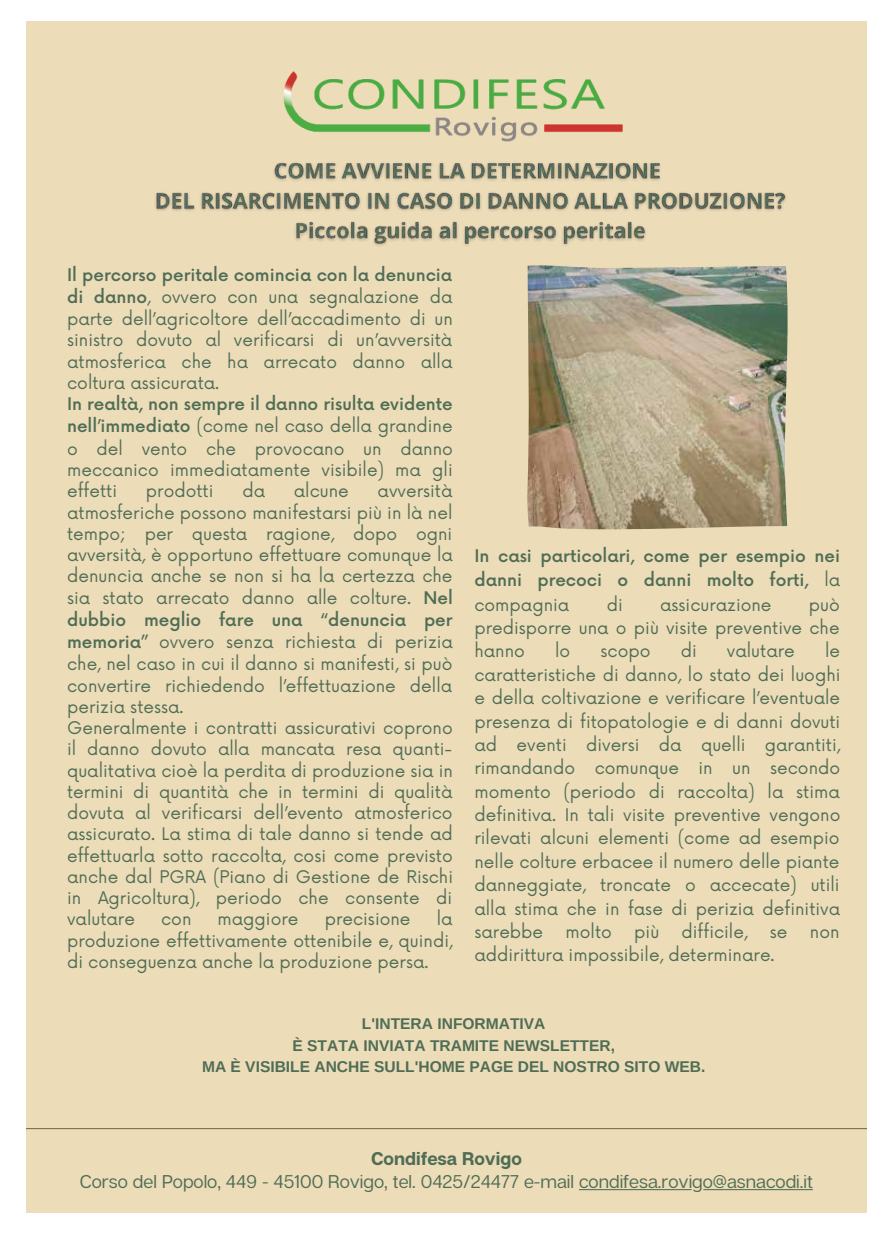
<style>
.page{position:relative;width:893px;height:1234px;background:#fff}
.page>*{position:absolute;margin:0;border:0;box-sizing:border-box;transform-origin:0 0}
.t1{font:18.45px "Articulat CF";color:#4f6d56}
.t2{font:700 18.45px "Articulat CF";color:#4f6d56}
.t3{font:16.95px/21.5px "Now";color:#4f6d56;text-align:justify}
.t4{font:500 16.95px/24.5px "Now";color:#4f6d56;text-align:justify}
.t5{font:700 15.6px/21.3px "Arimo";color:#4f6d56;text-align:center}
.s1{font-weight:500}
.s2{font-weight:400}
</style>
<div class="page">
<div style="left:26px;top:21px;width:841px;height:1191px;background:#eddcb8"></div>
<img style="left:283px;top:71px;width:340px;height:70px">
<hr style="left:26px;top:1127px;width:841px;height:1px;background:#776947">
<img style="left:527px;top:265px;width:261px;height:264px">
<hr style="left:703px;top:1188px;width:110px;height:1px;background:#4f6d56">
<hr style="left:579px;top:1188px;width:113px;height:1px;background:#4f6d56">
<img style="left:155px;top:162px;width:631px;height:84px">
<p class="t3" style="left:67px;top:262px;width:387px"><span class="s1">Il percorso peritale comincia con la denuncia di danno</span>, ovvero con una segnalazione da parte dell’agricoltore dell’accadimento di un sinistro dovuto al verificarsi di un’avversità atmosferica che ha arrecato danno alla coltura assicurata.</p>
<p class="t3" style="left:67px;top:392px;width:387px"><span class="s1">In realtà, non sempre il danno risulta evidente nell’immediato</span> (come nel caso della grandine o del vento che provocano un danno meccanico immediatamente visibile) ma gli effetti</p>
<p class="t3" style="left:146px;top:479px;width:69px">prodotti</p>
<p class="t3" style="left:242px;top:479px;width:24px">da</p>
<p class="t3" style="left:294px;top:479px;width:57px">alcune</p>
<p class="t3" style="left:67px;top:479px;width:388px;text-align:left;text-indent:311px">avversità atmosferiche possono manifestarsi più in là nel tempo; per questa ragione, dopo ogni avversità, è opportuno effettuare comunque la denuncia anche se non si ha la certezza che sia stato arrecato danno alle colture. <span class="s1">Nel dubbio meglio fare una “denuncia per memoria”</span> ovvero senza richiesta di perizia che, nel caso in cui il danno si manifesti, si può convertire richiedendo l’effettuazione della perizia stessa.<br>Generalmente i contratti assicurativi coprono il danno dovuto alla mancata resa quanti&shy;qualitativa cioè la perdita di produzione sia in termini di quantità che in termini di qualità dovuta al verificarsi dell’evento atmosferico assicurato. La stima di tale danno si tende ad effettuarla sotto raccolta, cosi come previsto anche dal PGRA (Piano di Gestione de Rischi in Agricoltura), periodo che consente di valutare</p>
<p class="t3" style="left:67px;top:907px;width:387px;text-indent:370px">la produzione effettivamente ottenibile e, quindi, di conseguenza anche la produzione persa.</p>
<p class="t3" style="left:161px;top:907px;width:32px">con</p>
<p class="t3" style="left:218px;top:907px;width:82px">maggiore</p>
<p class="t3" style="left:325px;top:907px;width:87px">precisione</p>
<p class="t4" style="left:474px;top:542px;width:367px">In casi particolari, come per esempio nei danni precoci o danni molto forti, <span class="s2">la compagnia</span></p>
<p class="t3" style="left:607px;top:592px;width:18px">di</p>
<p class="t3" style="left:660px;top:592px;width:113px">assicurazione</p>
<p class="t3" style="left:474px;top:591px;width:367px;line-height:23.4px;text-indent:335px">può predisporre una o più visite preventive che hanno</p>
<p class="t3" style="left:474px;top:638px;width:368px;line-height:23.4px;text-indent:351px">le caratteristiche di danno, lo stato dei luoghi e della coltivazione e verificare l’eventuale presenza di fitopatologie e di danni dovuti ad eventi diversi da quelli garantiti, rimandando comunque in un secondo momento (periodo di raccolta) la stima definitiva. In tali visite preventive vengono rilevati alcuni elementi (come ad esempio nelle colture erbacee il numero delle piante danneggiate, troncate o accecate) utili alla stima che in fase di perizia definitiva sarebbe</p>
<p class="t3" style="left:555px;top:639px;width:17px">lo</p>
<p class="t3" style="left:600px;top:639px;width:51px">scopo</p>
<p class="t3" style="left:681px;top:639px;width:18px">di</p>
<p class="t3" style="left:727px;top:639px;width:69px">valutare</p>
<p class="t3" style="left:566px;top:919px;width:48px">molto</p>
<p class="t3" style="left:634px;top:919px;width:26px">più</p>
<p class="t3" style="left:682px;top:919px;width:68px">difficile,</p>
<p class="t3" style="left:770px;top:919px;width:19px">se</p>
<p class="t3" style="left:810px;top:919px;width:31px">non</p>
<p class="t3" style="left:474px;top:943px;width:302px">addirittura impossibile, determinare.</p>
<p class="t5" style="left:202px;top:1013px;width:505px">L'INTERA INFORMATIVA<br>È STATA INVIATA TRAMITE NEWSLETTER,<br>MA È VISIBILE ANCHE SULL'HOME PAGE DEL NOSTRO SITO WEB.</p>
<p class="t2" style="left:371px;top:1146px;width:152px">Condifesa Rovigo</p>
<p class="t1" style="left:80px;top:1170px;width:734px">Corso del Popolo, 449 - 45100 Rovigo, tel. 0425/24477 e-mail condifesa.rovigo@asnacodi.it</p>
</div>
